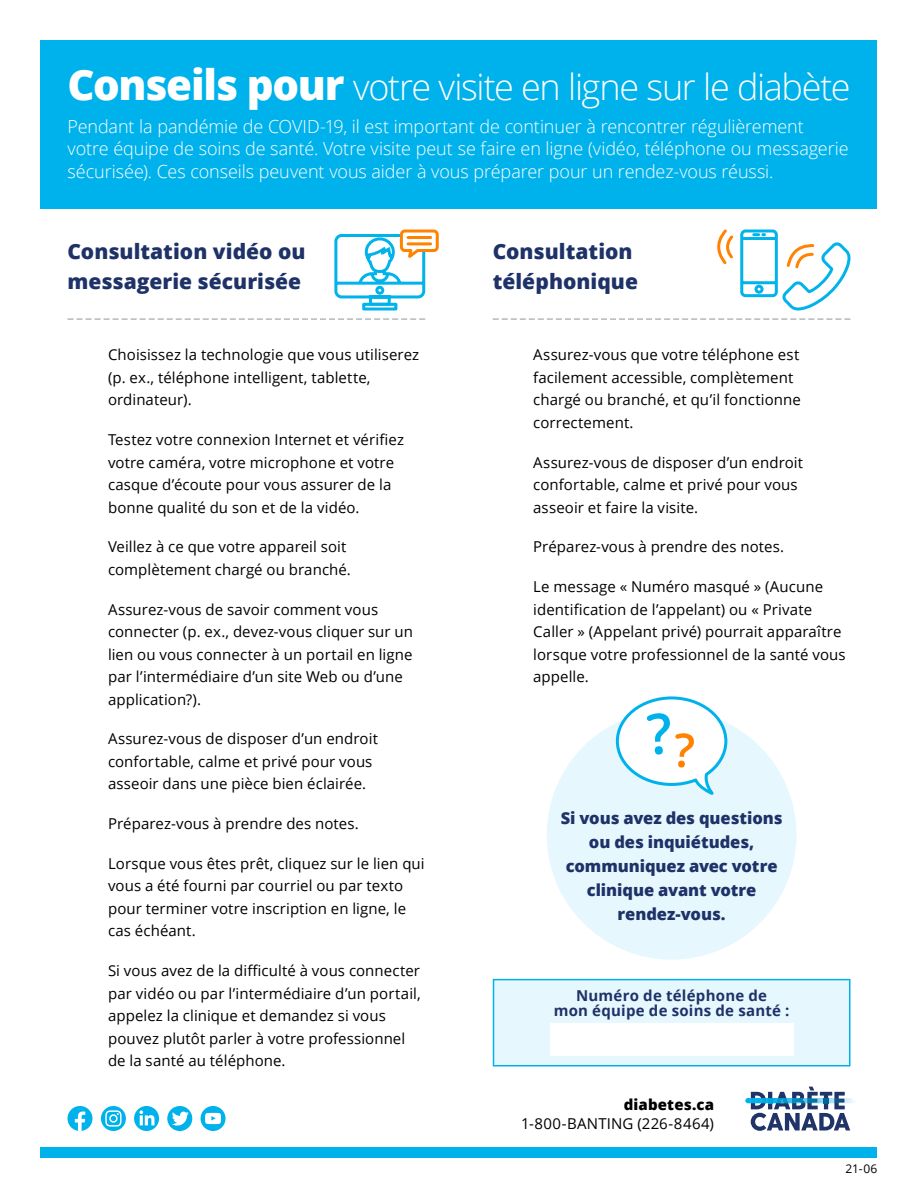
<style>
.page{position:relative;width:918px;height:1188px;background:#fff}
.page>*{position:absolute;margin:0;border:0;box-sizing:border-box;transform-origin:0 0}
.t1{font:300 36px "Open Sans";letter-spacing:-.04em;color:#fff}
.t2{font:800 21px/30px "Open Sans";color:#1e3268}
.t3{font:300 18px/22.5px "Open Sans";letter-spacing:-.005em;color:#fff}
.t4{font:800 16.5px/24px "Open Sans";letter-spacing:-.005em;color:#1e3268;text-align:center}
.Text{font:15px/22.5px "Open Sans";letter-spacing:.005em;color:#000}
.Text-2{font:700 15px/15px "Open Sans";letter-spacing:.015em;color:#1e3268;text-align:center}
.t5{font:800 15px "Open Sans";letter-spacing:.01em;color:#000}
.t6{font:12px "Open Sans";color:#000}
.s1{font-weight:800;font-size:42px}
</style>
<div class="page">
<div style="left:40px;top:40px;width:838px;height:169px;background:#00b2eb"></div>
<div style="left:68px;top:1106px;width:25px;height:25px;background:#00b2eb;border-radius:50%"></div>
<svg style="left:75px;top:1112px;width:10px;height:19px"></svg>
<div style="left:101px;top:1106px;width:25px;height:25px;background:#00b2eb;border-radius:50%"></div>
<svg style="left:105px;top:1110px;width:17px;height:17px"></svg>
<div style="left:134px;top:1106px;width:25px;height:25px;background:#00b2eb;border-radius:50%"></div>
<svg style="left:139px;top:1110px;width:16px;height:15px"></svg>
<div style="left:167px;top:1106px;width:25px;height:25px;background:#00b2eb;border-radius:50%"></div>
<svg style="left:172px;top:1112px;width:17px;height:14px"></svg>
<div style="left:201px;top:1106px;width:25px;height:25px;background:#00b2eb;border-radius:50%"></div>
<svg style="left:205px;top:1113px;width:16px;height:11px"></svg>
<img style="left:745px;top:1098px;width:110px;height:5px">
<svg style="left:751px;top:1087px;width:99px;height:44px"></svg>
<div style="left:40px;top:1148px;width:838px;height:10px;background:#00b2eb"></div>
<svg style="left:334px;top:229px;width:105px;height:82px"></svg>
<hr style="left:408px;top:236px;width:23px;height:3px;background:#ff8200">
<hr style="left:408px;top:242px;width:23px;height:3px;background:#ff8200">
<svg style="left:68px;top:319px;width:357px;height:1px"></svg>
<svg style="left:717px;top:229px;width:134px;height:82px"></svg>
<svg style="left:493px;top:319px;width:357px;height:1px"></svg>
<div style="left:547px;top:710px;width:249px;height:250px;background:#e6f7fd;border-radius:50%"></div>
<svg style="left:615px;top:696px;width:113px;height:99px"></svg>
<div style="left:493px;top:979px;width:357px;height:87px;background:#e6f7fd;border:2px solid #00b2eb"></div>
<div style="left:550px;top:1023px;width:243px;height:33px;background:#fff"></div>
<p class="t1" style="left:68px;top:62px;width:785px"><span class="s1">Conseils pour</span> votre visite en ligne sur le diabète</p>
<p class="t3" style="left:68px;top:115px;width:783px">Pendant la pandémie de COVID-19, il est important de continuer à rencontrer régulièrement votre équipe de soins de santé. Votre visite peut se faire en ligne (vidéo, téléphone ou messagerie sécurisée). Ces conseils peuvent vous aider à vous préparer pour un rendez-vous réussi.</p>
<p class="t2" style="left:68px;top:235px;width:240px">Consultation vidéo ou messagerie sécurisée</p>
<p class="Text" style="left:108px;top:343px;width:313px">Choisissez la technologie que vous utiliserez (p. ex., téléphone intelligent, tablette, ordinateur).</p>
<p class="Text" style="left:108px;top:428px;width:298px">Testez votre connexion Internet et vérifiez votre caméra, votre microphone et votre casque d’écoute pour vous assurer de la bonne qualité du son et de la vidéo.</p>
<p class="Text" style="left:108px;top:535px;width:244px">Veillez à ce que votre appareil soit complètement chargé ou branché.</p>
<p class="Text" style="left:108px;top:597px;width:306px">Assurez-vous de savoir comment vous connecter (p. ex., devez-vous cliquer sur un lien ou vous connecter à un portail en ligne par l’intermédiaire d’un site Web ou d’une application?).</p>
<p class="Text" style="left:108px;top:727px;width:272px">Assurez-vous de disposer d’un endroit confortable, calme et privé pour vous asseoir dans une pièce bien éclairée.</p>
<p class="Text" style="left:108px;top:812px;width:252px">Préparez-vous à prendre des notes.</p>
<p class="Text" style="left:108px;top:852px;width:318px">Lorsque vous êtes prêt, cliquez sur le lien qui vous a été fourni par courriel ou par texto pour terminer votre inscription en ligne, le cas échéant.</p>
<p class="Text" style="left:108px;top:959px;width:314px">Si vous avez de la difficulté à vous connecter par vidéo ou par l’intermédiaire d’un portail, appelez la clinique et demandez si vous pouvez plutôt parler à votre professionnel de la santé au téléphone.</p>
<p class="t2" style="left:493px;top:235px;width:147px">Consultation téléphonique</p>
<p class="Text" style="left:533px;top:343px;width:269px">Assurez-vous que votre téléphone est facilement accessible, complètement chargé ou branché, et qu’il fonctionne correctement.</p>
<p class="Text" style="left:533px;top:450px;width:272px">Assurez-vous de disposer d’un endroit confortable, calme et privé pour vous asseoir et faire la visite.</p>
<p class="Text" style="left:533px;top:535px;width:252px">Préparez-vous à prendre des notes.</p>
<p class="Text" style="left:533px;top:575px;width:314px">Le message « Numéro masqué » (Aucune identification de l’appelant) ou « Private Caller » (Appelant privé) pourrait apparaître lorsque votre professionnel de la santé vous appelle.</p>
<p class="t4" style="left:561px;top:805px;width:223px">Si vous avez des questions ou des inquiétudes, communiquez avec votre clinique avant votre rendez-vous.</p>
<p class="Text-2" style="left:554px;top:987px;width:237px">Numéro de téléphone de<br>mon équipe de soins de santé :</p>
<p class="t5" style="left:624px;top:1093px;width:92px">diabetes.ca</p>
<p class="Text" style="left:521px;top:1112px;width:194px">1-800-BANTING (226-8464)</p>
<p class="t6" style="left:845px;top:1161px;width:34px">21-06</p>
</div>
